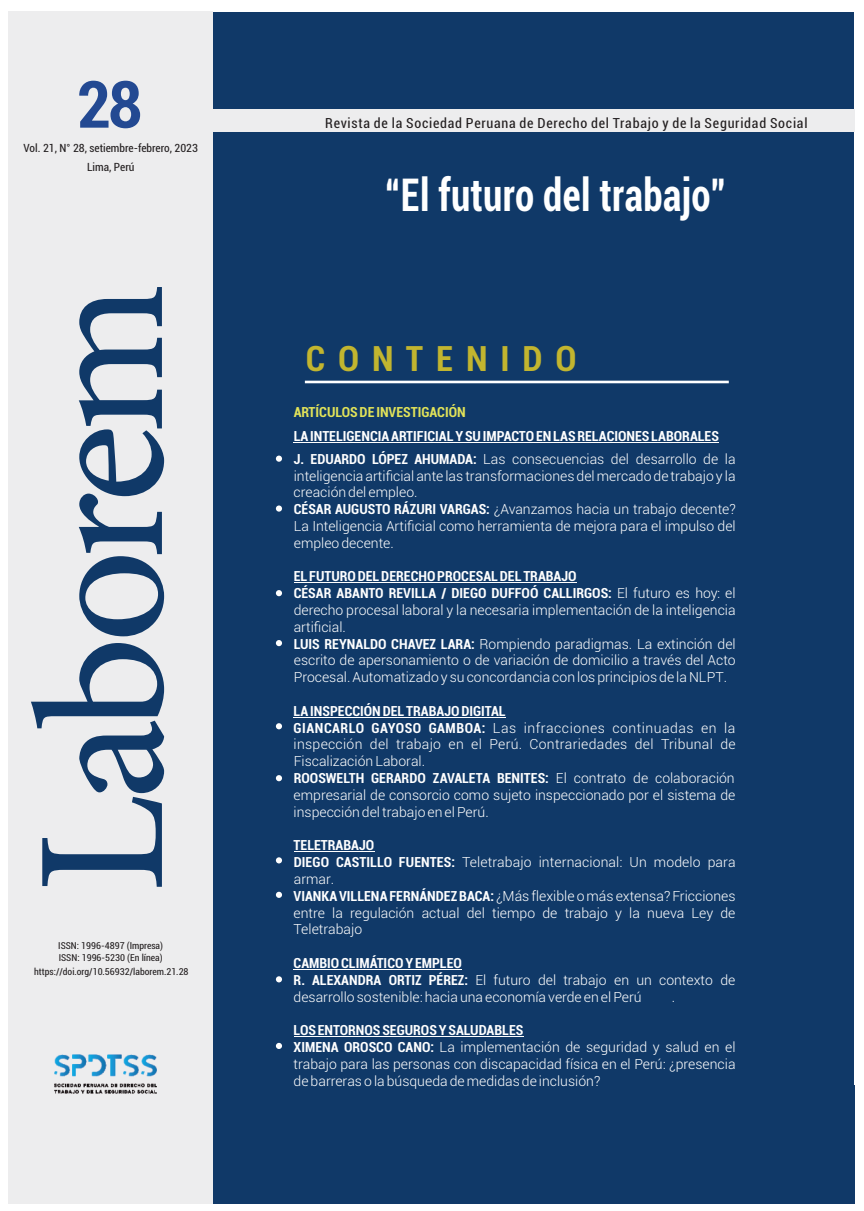
<style>
.page{position:relative;width:864px;height:1211px;background:#fff}
.page>*{position:absolute;margin:0;border:0;box-sizing:border-box;transform-origin:0 0}
.t1{font:183.92px "Minion Pro";letter-spacing:-.05em;color:#103968}
.t2{font:700 condensed 65.1px "Roboto";color:#234992}
.t3{font:700 condensed 45.5px "Roboto";letter-spacing:.01em;color:#fff;scale:.85 1}
.t4{font:700 condensed 35px "Roboto";letter-spacing:.37em;color:#c2b52f}
.t5{font:300 14px/16.8px "Roboto";color:#fff;text-align:justify}
.t6{font:700 condensed 14px/23.1px "Roboto";color:#fff}
.t7{font:condensed 14px "Roboto";letter-spacing:.055em;color:#231f20}
.t8{font:700 condensed 14px "Roboto";color:#e2e359}
.t9{font:condensed 11.38px/18.7px "Roboto";color:#231f20;text-align:center}
.t10{font:condensed 9.62px/11.5px "Roboto";color:#231f20}
.s1{font-weight:300;font-stretch:normal}
.s2{font-weight:700;font-stretch:condensed}
</style>
<div class="page">
<div style="left:9px;top:13px;width:844px;height:1190px;background:#103968"></div>
<div style="left:190px;top:109px;width:664px;height:23px;background:#ededee"></div>
<hr style="left:305px;top:380px;width:423px;height:3px;background:#fff">
<div style="left:276px;top:455px;width:6px;height:7px;background:#fff;border-radius:50%"></div>
<div style="left:9px;top:11px;width:204px;height:1192px;background:#ededee"></div>
<svg style="left:276px;top:505px;width:6px;height:6px"></svg>
<svg style="left:276px;top:590px;width:6px;height:6px"></svg>
<svg style="left:276px;top:640px;width:6px;height:6px"></svg>
<svg style="left:276px;top:857px;width:6px;height:6px"></svg>
<img style="left:54px;top:1054px;width:103px;height:40px">
<svg style="left:276px;top:775px;width:6px;height:6px"></svg>
<svg style="left:276px;top:891px;width:6px;height:6px"></svg>
<svg style="left:276px;top:976px;width:6px;height:6px"></svg>
<hr style="left:293px;top:442px;width:425px;height:1px;background:#fff">
<hr style="left:293px;top:582px;width:283px;height:1px;background:#fff">
<hr style="left:293px;top:717px;width:212px;height:1px;background:#fff">
<hr style="left:293px;top:851px;width:81px;height:1px;background:#fff">
<hr style="left:293px;top:969px;width:169px;height:1px;background:#fff">
<hr style="left:293px;top:1036px;width:230px;height:1px;background:#fff">
<svg style="left:276px;top:723px;width:6px;height:6px"></svg>
<svg style="left:276px;top:1042px;width:6px;height:6px"></svg>
<h2 class="t2" style="left:77px;top:59px;width:67px">28</h2>
<p class="t9" style="left:23px;top:138px;width:176px">Vol. 21, N° 28, setiembre-febrero, 2023<br>Lima, Perú</p>
<h1 class="t1" style="left:-20px;top:893px;width:612px;rotate:-90deg">Laborem</h1>
<p class="t10" style="left:58px;top:939px;width:106px">ISSN: 1996-4897 (Impresa)<br>ISSN: 1996-5230 (En línea)</p>
<p class="t10" style="left:34px;top:965px;width:156px">https://doi.org/10.56932/laborem.21.28</p>
<p class="t7" style="left:325px;top:114px;width:483px">Revista de la Sociedad Peruana de Derecho del Trabajo y de la Seguridad Social</p>
<h3 class="t3" style="left:385px;top:163px;width:402px">“El futuro del trabajo”</h3>
<h3 class="t4" style="left:306px;top:334px;width:272px">CONTENIDO</h3>
<p class="t8" style="left:293px;top:402px;width:173px">ARTÍCULOS DE INVESTIGACIÓN</p>
<p class="t6" style="left:293px;top:423px;width:443px">LA INTELIGENCIA ARTIFICIAL Y SU IMPACTO EN LAS RELACIONES LABORALES<br>J. EDUARDO LÓPEZ AHUMADA: <span class="s1">Las consecuencias del desarrollo de la</span></p>
<p class="t5" style="left:293px;top:466px;width:443px">inteligencia artificial ante las transformaciones del mercado de trabajo y la creación del empleo.</p>
<p class="t5" style="left:294px;top:500px;width:443px"><span class="s2">CÉSAR AUGUSTO RÁZURI VARGAS:</span> ¿Avanzamos hacia un trabajo decente?<br>La Inteligencia Artificial como herramienta de mejora para el impulso del empleo decente.</p>
<p class="t6" style="left:294px;top:564px;width:284px">EL FUTURO DEL DERECHO PROCESAL DEL TRABAJO</p>
<p class="t5" style="left:293px;top:584px;width:443px"><span class="s2">CÉSAR ABANTO REVILLA / DIEGO DUFFOÓ CALLIRGOS:</span> El futuro es hoy: el derecho procesal laboral y la necesaria implementación de la inteligencia artificial.</p>
<p class="t5" style="left:293px;top:634px;width:443px"><span class="s2">LUIS REYNALDO CHAVEZ LARA:</span> Rompiendo paradigmas. La extinción del escrito de apersonamiento o de variación de domicilio a través del Acto Procesal. Automatizado y su concordancia con los principios de la NLPT.</p>
<p class="t6" style="left:293px;top:698px;width:213px">LA INSPECCIÓN DEL TRABAJO DIGITAL</p>
<p class="t5" style="left:293px;top:718px;width:443px"><span class="s2">GIANCARLO GAYOSO GAMBOA:</span> Las infracciones continuadas en la inspección del trabajo en el Perú. Contrariedades del Tribunal de Fiscalización Laboral.</p>
<p class="t5" style="left:293px;top:769px;width:443px"><span class="s2">ROOSWELTH GERARDO ZAVALETA BENITES:</span> El contrato de colaboración empresarial de consorcio como sujeto inspeccionado por el sistema de inspección del trabajo en el Perú.</p>
<p class="t6" style="left:293px;top:833px;width:82px">TELETRABAJO</p>
<p class="t5" style="left:293px;top:853px;width:443px"><span class="s2">DIEGO CASTILLO FUENTES:</span> Teletrabajo internacional: Un modelo para armar.</p>
<p class="t5" style="left:293px;top:886px;width:443px"><span class="s2">VIANKA VILLENA FERNÁNDEZ BACA:</span> ¿Más flexible o más extensa? Fricciones entre la regulación actual del tiempo de trabajo y la nueva Ley de Teletrabajo</p>
<p class="t6" style="left:293px;top:950px;width:170px">CAMBIO CLIMÁTICO Y EMPLEO</p>
<p class="t5" style="left:293px;top:971px;width:443px"><span class="s2">R. ALEXANDRA ORTIZ PÉREZ:</span> El futuro del trabajo en un contexto de desarrollo sostenible: hacia una economía verde en el Perú</p>
<p class="t5" style="left:671px;top:987px;width:5px">.</p>
<p class="t6" style="left:293px;top:1018px;width:231px">LOS ENTORNOS SEGUROS Y SALUDABLES</p>
<p class="t5" style="left:293px;top:1038px;width:443px"><span class="s2">XIMENA OROSCO CANO:</span> La implementación de seguridad y salud en el trabajo para las personas con discapacidad física en el Perú: ¿presencia de barreras o la búsqueda de medidas de inclusión?</p>
</div>
